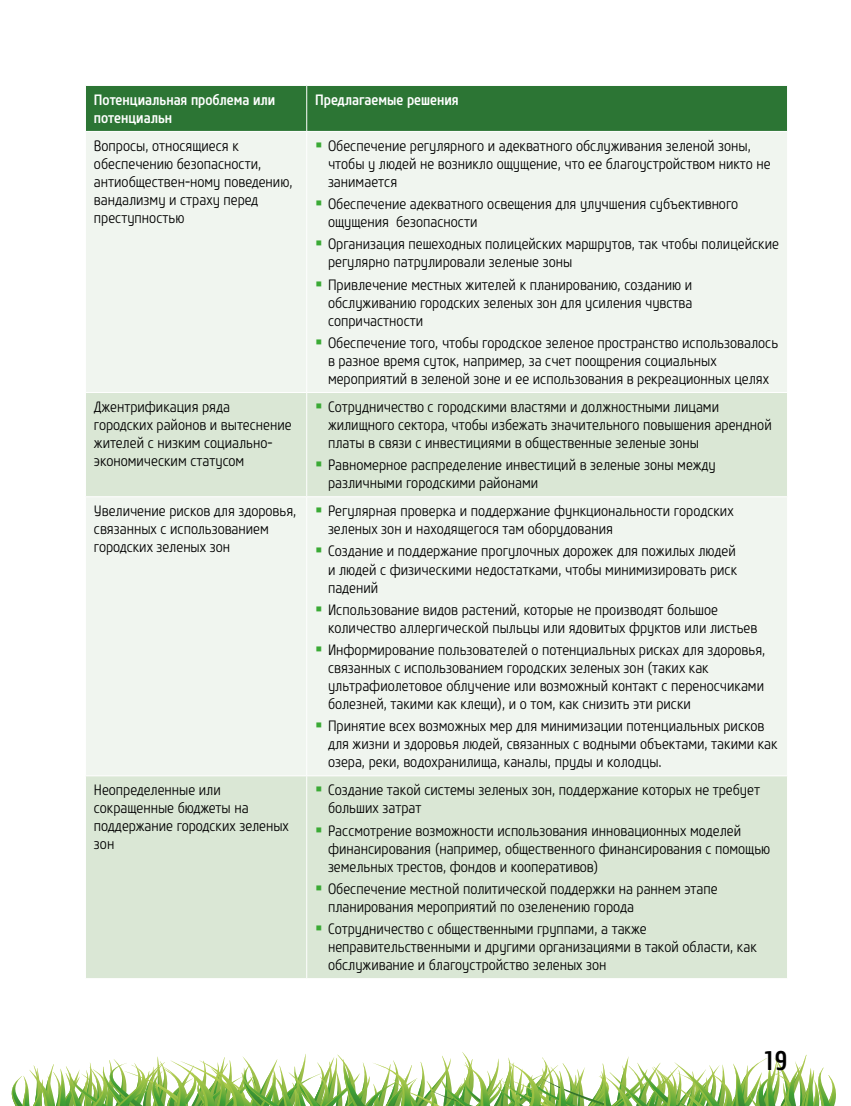
<style>
.page{position:relative;width:851px;height:1106px;background:#fff}
.page>*{position:absolute;margin:0;border:0;box-sizing:border-box;transform-origin:0 0}
.t1{font:500 27px "Core Sans M57 Cn";color:#000}
.t2{font:300 15px/18px "Core Sans M37 Cn";color:#000}
.t3{font:500 15px/18px "Core Sans M57 Cn";color:#fff}
</style>
<div class="page">
<svg style="left:11px;top:1052px;width:825px;height:54px"></svg>
<div style="left:86px;top:86px;width:701px;height:45px;background:#2c7534"></div>
<div style="left:86px;top:132px;width:701px;height:260px;background:#f0f5ef"></div>
<svg style="left:86px;top:393px;width:701px;height:585px;fill:#dae7d5"></svg>
<hr style="left:306px;top:86px;width:1px;height:45px;background:#fff">
<hr style="left:306px;top:132px;width:1px;height:260px;background:#fff">
<hr style="left:306px;top:393px;width:1px;height:103px;background:#fff">
<hr style="left:85px;top:496px;width:222px;height:1px;background:#fff">
<hr style="left:307px;top:496px;width:480px;height:1px;background:#fff">
<hr style="left:306px;top:497px;width:1px;height:278px;background:#fff">
<hr style="left:307px;top:775px;width:480px;height:1px;background:#fff">
<hr style="left:85px;top:775px;width:222px;height:1px;background:#fff">
<hr style="left:306px;top:776px;width:1px;height:202px;background:#fff">
<svg style="left:316px;top:142px;width:5px;height:5px"></svg>
<svg style="left:316px;top:201px;width:5px;height:4px"></svg>
<svg style="left:316px;top:241px;width:5px;height:5px"></svg>
<svg style="left:316px;top:281px;width:5px;height:5px"></svg>
<svg style="left:316px;top:339px;width:5px;height:5px"></svg>
<svg style="left:316px;top:403px;width:5px;height:5px"></svg>
<svg style="left:316px;top:462px;width:5px;height:4px"></svg>
<svg style="left:316px;top:508px;width:5px;height:4px"></svg>
<svg style="left:316px;top:548px;width:5px;height:5px"></svg>
<svg style="left:316px;top:606px;width:5px;height:5px"></svg>
<svg style="left:316px;top:646px;width:5px;height:5px"></svg>
<svg style="left:316px;top:723px;width:5px;height:4px"></svg>
<svg style="left:316px;top:787px;width:5px;height:4px"></svg>
<svg style="left:316px;top:827px;width:5px;height:5px"></svg>
<svg style="left:316px;top:885px;width:5px;height:5px"></svg>
<svg style="left:316px;top:925px;width:5px;height:5px"></svg>
<p class="t3" style="left:94px;top:91px;width:183px">Потенциальная проблема или потенциальн</p>
<p class="t3" style="left:315px;top:91px;width:145px">Предлагаемые решения</p>
<p class="t2" style="left:94px;top:137px;width:200px">Вопросы, относящиеся к обеспечению безопасности, антиобществен-ному поведению, вандализму и страху перед преступностью</p>
<p class="t2" style="left:328px;top:137px;width:444px">Обеспечение регулярного и адекватного обслуживания зеленой зоны, чтобы у людей не возникло ощущение, что ее благоустройством никто не занимается</p>
<p class="t2" style="left:328px;top:195px;width:412px">Обеспечение адекватного освещения для улучшения субъективного ощущения безопасности</p>
<p class="t2" style="left:328px;top:235px;width:452px">Организация пешеходных полицейских маршрутов, так чтобы полицейские регулярно патрулировали зеленые зоны</p>
<p class="t2" style="left:328px;top:276px;width:366px;text-align:justify">Привлечение местных жителей к планированию, созданию и обслуживанию городских зеленых зон для усиления чувства сопричастности</p>
<p class="t2" style="left:328px;top:334px;width:451px">Обеспечение того, чтобы городское зеленое пространство использовалось в разное время суток, например, за счет поощрения социальных мероприятий в зеленой зоне и ее использования в рекреационных целях</p>
<p class="t2" style="left:94px;top:398px;width:199px">Джентрификация ряда городских районов и вытеснение жителей с низким социально&shy;экономическим статусом</p>
<p class="t2" style="left:328px;top:398px;width:445px">Сотрудничество с городскими властями и должностными лицами жилищного сектора, чтобы избежать значительного повышения арендной платы в связи с инвестициями в общественные зеленые зоны</p>
<p class="t2" style="left:328px;top:456px;width:389px">Равномерное распределение инвестиций в зеленые зоны между различными городскими районами</p>
<p class="t2" style="left:94px;top:502px;width:204px">Увеличение рисков для здоровья, связанных с использованием городских зеленых зон</p>
<p class="t2" style="left:328px;top:502px;width:407px">Регулярная проверка и поддержание функциональности городских зеленых зон и находящегося там оборудования</p>
<p class="t2" style="left:328px;top:542px;width:410px;text-align:justify">Создание и поддержание прогулочных дорожек для пожилых людей и людей с физическими недостатками, чтобы минимизировать риск падений</p>
<p class="t2" style="left:328px;top:601px;width:431px">Использование видов растений, которые не производят большое количество аллергической пыльцы или ядовитых фруктов или листьев</p>
<p class="t2" style="left:328px;top:641px;width:439px">Информирование пользователей о потенциальных рисках для здоровья, связанных с использованием городских зеленых зон (таких как ультрафиолетовое облучение или возможный контакт с переносчиками болезней, такими как клещи), и о том, как снизить эти риски</p>
<p class="t2" style="left:328px;top:717px;width:451px">Принятие всех возможных мер для минимизации потенциальных рисков для жизни и здоровья людей, связанных с водными объектами, такими как озера, реки, водохранилища, каналы, пруды и колодцы.</p>
<p class="t2" style="left:94px;top:781px;width:196px">Неопределенные или сокращенные бюджеты на поддержание городских зеленых зон</p>
<p class="t2" style="left:328px;top:781px;width:433px">Создание такой системы зеленых зон, поддержание которых не требует больших затрат</p>
<p class="t2" style="left:328px;top:821px;width:444px">Рассмотрение возможности использования инновационных моделей финансирования (например, общественного финансирования с помощью земельных трестов, фондов и кооперативов)</p>
<p class="t2" style="left:328px;top:880px;width:391px">Обеспечение местной политической поддержки на раннем этапе планирования мероприятий по озеленению города</p>
<p class="t2" style="left:328px;top:920px;width:430px">Сотрудничество с общественными группами, а также неправительственными и другими организациями в такой области, как обслуживание и благоустройство зеленых зон</p>
<h1 class="t1" style="left:763px;top:1043px;width:26px">19</h1>
</div>
